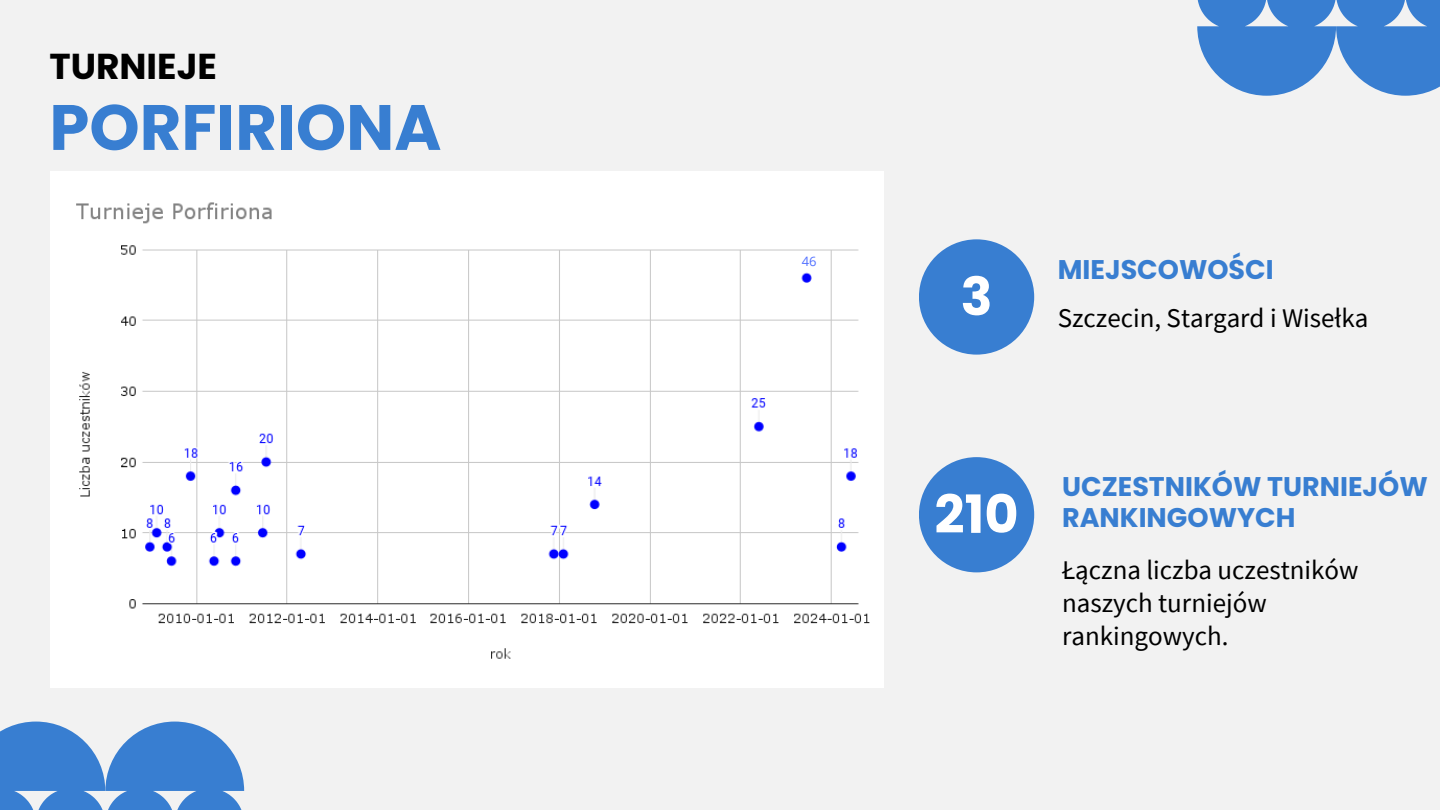
<style>
.page{position:relative;width:1440px;height:810px;background:#f2f2f2}
.page>*{position:absolute;margin:0;border:0;box-sizing:border-box;transform-origin:0 0}
.t1{font:700 64px "Poppins";color:#387ed1}
.t2{font:700 52.7px "Poppins";color:#fff}
.t3{font:700 36px "Poppins";color:#000}
.t4{font:27px/32.9px "Source Sans Pro";color:#000}
.t5{font:700 27px/31.2px "Poppins";color:#387ed1}
.t6{font:13px "Open Sans";color:#5271ff}
</style>
<div class="page">
<div style="left:919px;top:239px;width:115px;height:116px;background:#387ed1;border-radius:50%"></div>
<svg style="left:0;top:722px;width:244px;height:88px"></svg>
<svg style="left:1197px;top:0;width:243px;height:96px"></svg>
<div style="left:919px;top:457px;width:115px;height:115px;background:#387ed1;border-radius:50%"></div>
<div style="left:51px;top:172px;width:833px;height:516px;background:#fff"></div>
<p class="t3" style="left:49px;top:41px;width:169px">TURNIEJE</p>
<h1 class="t1" style="left:49px;top:83px;width:394px">PORFIRIONA</h1>
<p class="t6" style="left:802px;top:252px;width:16px">46</p>
<p class="t2" style="left:961px;top:260px;width:33px">3</p>
<p class="t5" style="left:1058px;top:254px;width:217px">MIEJSCOWOŚCI</p>
<h3 class="t4" style="left:1058px;top:301px;width:312px">Szczecin, Stargard i Wisełka</h3>
<p class="t2" style="left:934px;top:478px;width:86px">210</p>
<p class="t5" style="left:1062px;top:471px;width:367px">UCZESTNIKÓW TURNIEJÓW<br>RANKINGOWYCH</p>
<h2 class="t4" style="left:1062px;top:553px;width:298px">Łączna liczba uczestników naszych turniejów rankingowych.</h2>
</div>
